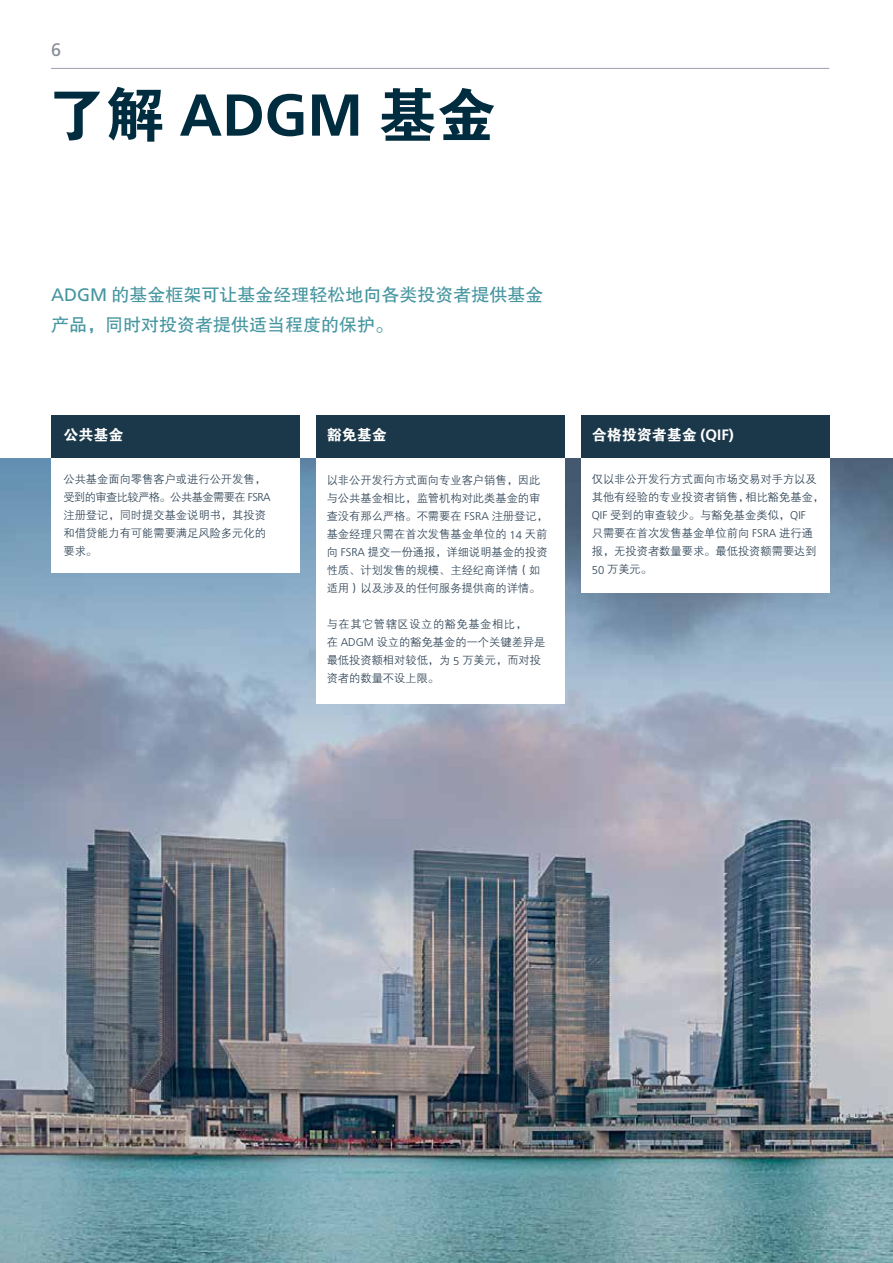
<style>
.page{position:relative;width:893px;height:1263px;background:#fff}
.page>*{position:absolute;margin:0;border:0;box-sizing:border-box;transform-origin:0 0}
.t1{font:58.95px "FZDHTK GBK1 0";color:#002c3f}
.t2{font:18px/30px "FZHTK GBK1 0";color:#45959f}
.t3{font:18px "Frutiger";color:#848a97}
.t4{font:15px "FZDHTK GBK1 0";color:#fff}
.t5{font:11.25px/18px "FZZDXK GBK1 0";color:#304557}
.s1{font-family:"Frutiger";font-weight:700}
.s2{font-family:"Frutiger"}
.s3{font-family:"Frutiger";font-weight:300}
</style>
<div class="page">
<img style="left:0;top:458px;width:893px;height:805px">
<div style="left:51px;top:458px;width:248px;height:114px;background:#fff"></div>
<div style="left:51px;top:416px;width:248px;height:42px;background:#1a384a"></div>
<div style="left:316px;top:416px;width:248px;height:42px;background:#1a384a"></div>
<div style="left:581px;top:416px;width:248px;height:42px;background:#1a384a"></div>
<div style="left:316px;top:458px;width:248px;height:245px;background:#fff"></div>
<div style="left:581px;top:458px;width:248px;height:135px;background:#fff"></div>
<hr style="left:51px;top:68px;width:778px;height:1px;background:#9da1ac">
<h2 class="t3" style="left:51px;top:40px;width:12px">6</h2>
<h1 class="t1" style="left:47px;top:83px;width:450px">了解 <span class="s1">ADGM</span> 基金</h1>
<h2 class="t2" style="left:51px;top:280px;width:494px"><span class="s2">ADGM</span> 的基金框架可让基金经理轻松地向各类投资者提供基金产品，同时对投资者提供适当程度的保护。</h2>
<h3 class="t4" style="left:63px;top:427px;width:61px">公共基金</h3>
<h3 class="t4" style="left:327px;top:427px;width:61px">豁免基金</h3>
<h3 class="t4" style="left:592px;top:427px;width:144px">合格投资者基金 <span class="s1">(QIF)</span></h3>
<p class="t5" style="left:63px;top:471px;width:209px">公共基金面向零售客户或进行公开发售，受到的审查比较严格。公共基金需要在 <span class="s3">FSRA</span>注册登记，同时提交基金说明书，其投资和借贷能力有可能需要满足风险多元化的要求。</p>
<p class="t5" style="left:592px;top:471px;width:234px">仅以非公开发行方式面向市场交易对手方以及其他有经验的专业投资者销售，相比豁免基金，<br><span class="s3">QIF</span> 受到的审查较少。与豁免基金类似，<span class="s3">QIF<br></span>只需要在首次发售基金单位前向 <span class="s3">FSRA</span> 进行通报，无投资者数量要求。最低投资额需要达到<br><span class="s3">50</span> 万美元。</p>
<p class="t5" style="left:327px;top:471px;width:223px">以非公开发行方式面向专业客户销售，因此与公共基金相比，监管机构对此类基金的审查没有那么严格。不需要在 <span class="s3">FSRA</span> 注册登记，基金经理只需在首次发售基金单位的 <span class="s3">14</span> 天前向 <span class="s3">FSRA</span> 提交一份通报，详细说明基金的投资性质、计划发售的规模、主经纪商详情（如适用）以及涉及的任何服务提供商的详情。</p>
<p class="t5" style="left:327px;top:615px;width:220px">与在其它管辖区设立的豁免基金相比，<br>在 <span class="s3">ADGM</span> 设立的豁免基金的一个关键差异是最低投资额相对较低，为 <span class="s3">5</span> 万美元，而对投资者的数量不设上限。</p>
</div>
